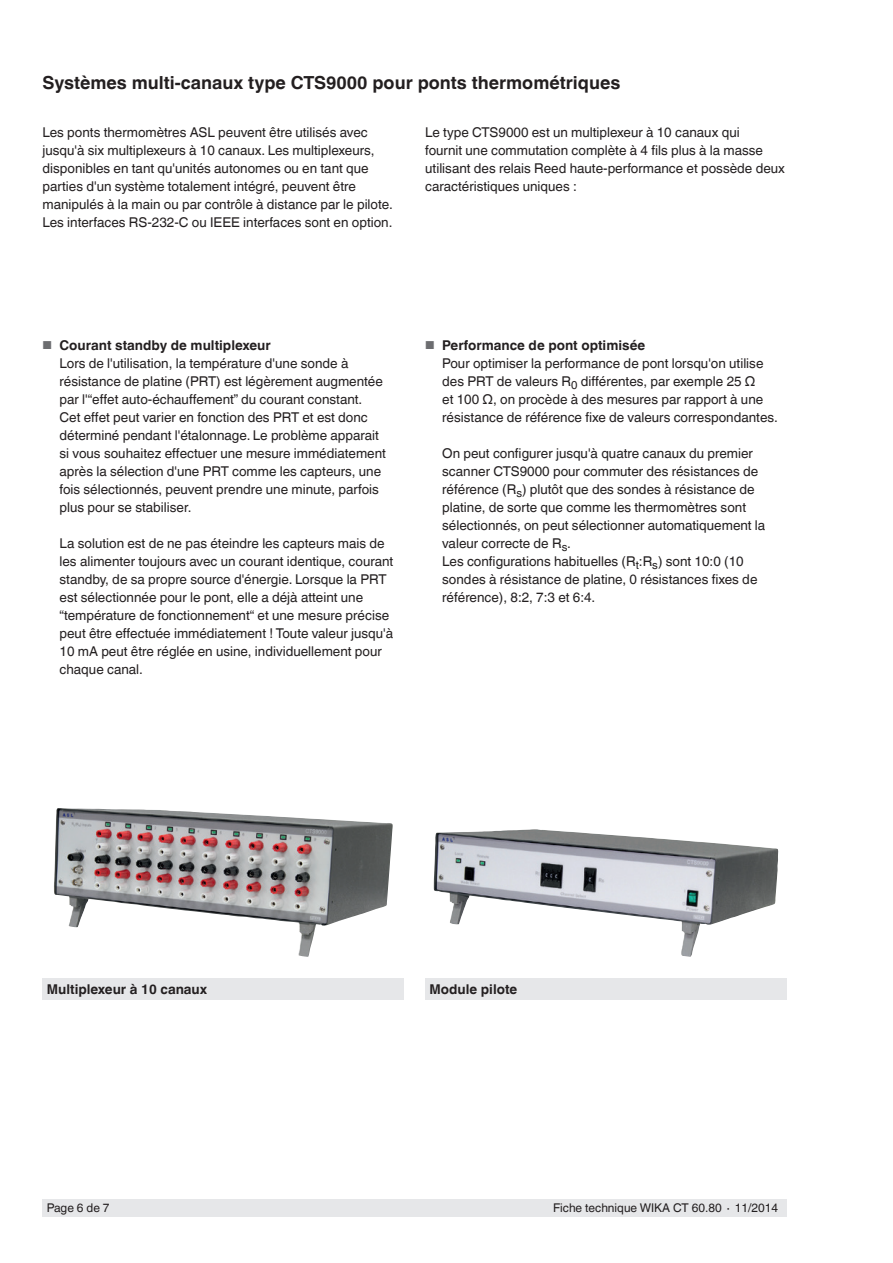
<style>
.page{position:relative;width:893px;height:1263px;background:#fff}
.page>*{position:absolute;margin:0;border:0;box-sizing:border-box;transform-origin:0 0}
.t1{font:700 18px "Helvetica World";color:#231f20}
.t2{font:13.5px/18px "Helvetica World";color:#231f20}
.t3{font:700 13.5px "Helvetica World";color:#231f20}
.t4{font:12px "Helvetica World";color:#231f20}
.s1{font-size:11.55px;color:#6c6d70}
.s2{font-weight:700}
</style>
<div class="page">
<div style="left:43px;top:1199px;width:744px;height:17px;background:#e6e7e9"></div>
<img style="left:54px;top:808px;width:339px;height:149px">
<img style="left:434px;top:829px;width:345px;height:128px">
<div style="left:43px;top:978px;width:361px;height:21px;background:#e6e7e9"></div>
<div style="left:425px;top:978px;width:362px;height:21px;background:#e6e7e9"></div>
<h1 class="t1" style="left:43px;top:73px;width:579px">Systèmes multi-canaux type CTS9000 pour ponts thermométriques</h1>
<p class="t2" style="left:43px;top:124px;width:352px">Les ponts thermomètres ASL peuvent être utilisés avec jusqu'à six multiplexeurs à 10 canaux. Les multiplexeurs, disponibles en tant qu'unités autonomes ou en tant que parties d'un système totalement intégré, peuvent être manipulés à la main ou par contrôle à distance par le pilote.<br>Les interfaces RS-232-C ou IEEE interfaces sont en option.</p>
<p class="t2" style="left:425px;top:124px;width:361px">Le type CTS9000 est un multiplexeur à 10 canaux qui<br>fournit une commutation complète à 4 fils plus à la masse utilisant des relais Reed haute-performance et possède deux caractéristiques uniques :</p>
<p class="t2" style="left:60px;top:336px;width:328px;text-indent:-17px"><span class="s1">■</span> <span class="s2">Courant standby de multiplexeur<br></span>Lors de l'utilisation, la température d'une sonde à résistance de platine (PRT) est légèrement augmentée par l'“effet auto-échauffement” du courant constant.<br>Cet effet peut varier en fonction des PRT et est donc déterminé pendant l'étalonnage. Le problème apparait si vous souhaitez effectuer une mesure immédiatement après la sélection d'une PRT comme les capteurs, une fois sélectionnés, peuvent prendre une minute, parfois plus pour se stabiliser.</p>
<p class="t2" style="left:60px;top:534px;width:335px">La solution est de ne pas éteindre les capteurs mais de les alimenter toujours avec un courant identique, courant standby, de sa propre source d'énergie. Lorsque la PRT est sélectionnée pour le pont, elle a déjà atteint une “température de fonctionnement“ et une mesure précise peut être effectuée immédiatement ! Toute valeur jusqu'à 10 mA peut être réglée en usine, individuellement pour chaque canal.</p>
<p class="t2" style="left:442px;top:336px;width:337px;text-indent:-17px"><span class="s1">■</span> <span class="s2">Performance de pont optimisée<br></span>Pour optimiser la performance de pont lorsqu'on utilise des PRT de valeurs R<sub>0</sub> différentes, par exemple 25 Ω<br>et 100 Ω, on procède à des mesures par rapport à une résistance de référence fixe de valeurs correspondantes.</p>
<p class="t2" style="left:442px;top:444px;width:325px">On peut configurer jusqu'à quatre canaux du premier scanner CTS9000 pour commuter des résistances de référence (R<sub>s</sub>) plutôt que des sondes à résistance de platine, de sorte que comme les thermomètres sont sélectionnés, on peut sélectionner automatiquement la valeur correcte de R<sub>s</sub>.<br>Les configurations habituelles (R<sub>t</sub>:R<sub>s</sub>) sont 10:0 (10 sondes à résistance de platine, 0 résistances fixes de référence), 8:2, 7:3 et 6:4.</p>
<p class="t3" style="left:47px;top:981px;width:162px">Multiplexeur à 10 canaux</p>
<p class="t3" style="left:429px;top:981px;width:89px">Module pilote</p>
<p class="t4" style="left:47px;top:1201px;width:64px">Page 6 de 7</p>
<p class="t4" style="left:553px;top:1201px;width:227px">Fiche technique WIKA CT 60.80 ∙ 11/2014</p>
</div>
